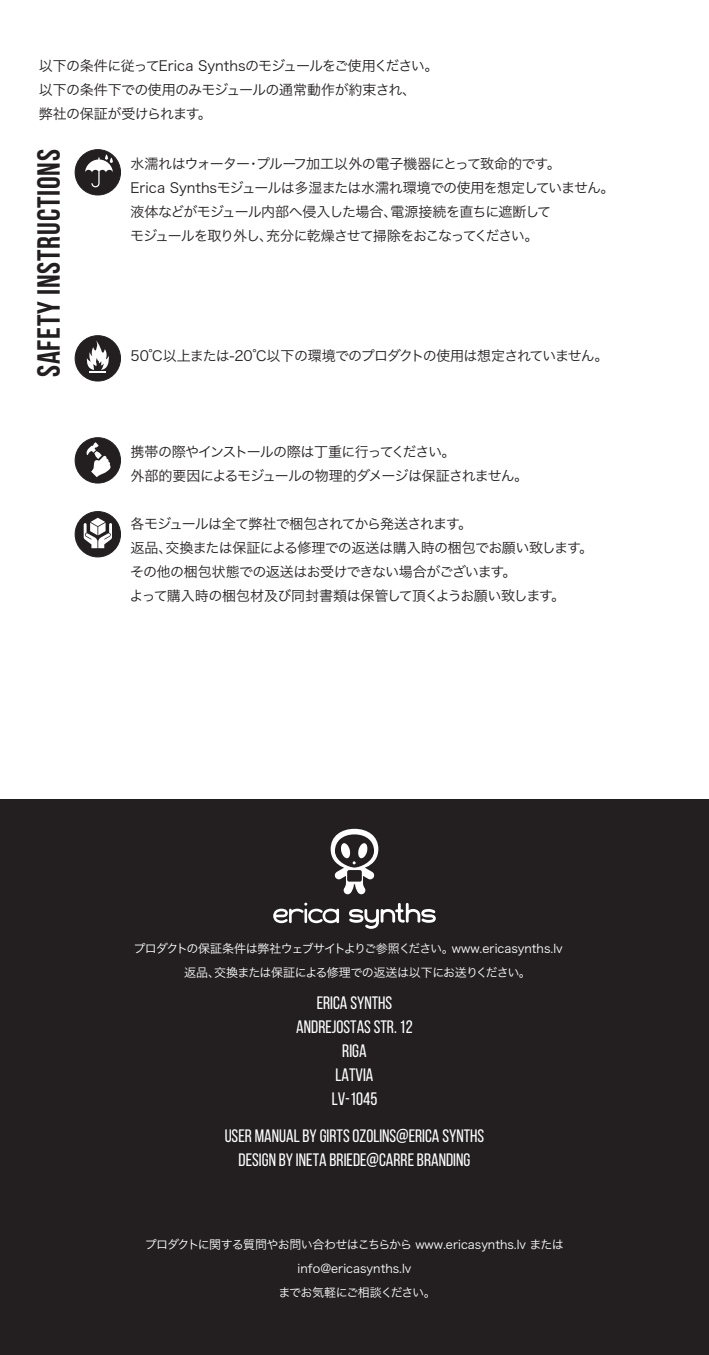
<style>
.page{position:relative;width:709px;height:1355px;background:#fff}
.page>*{position:absolute;margin:0;border:0;box-sizing:border-box;transform-origin:0 0}
.t1{font:700 32px "Bebas Neue";letter-spacing:.025em;color:#231f20}
.t2{font:18px/24px "Bebas Neue";color:#fff;text-align:center}
.t3{font:14px/24px "Hira Kaku Pro W3";letter-spacing:-.05em;color:#231f20}
.t4{font:14px/24px "Hira Kaku Pro W3";letter-spacing:-.03em;color:#231f20}
.t5{font:12px/24px "Hira Kaku Pro W3";letter-spacing:-.03em;color:#fff;text-align:center}
</style>
<div class="page">
<div style="left:0;top:800px;width:709px;height:555px;background:#231f20"></div>
<div style="left:75px;top:150px;width:45px;height:45px;background:#231f20;border-radius:50%"></div>
<div style="left:75px;top:149px;width:46px;height:46px;border:1px solid #231f20;border-radius:50%"></div>
<svg style="left:85px;top:154px;width:28px;height:33px"></svg>
<div style="left:75px;top:336px;width:45px;height:45px;background:#231f20;border-radius:50%"></div>
<div style="left:75px;top:335px;width:46px;height:46px;border:1px solid #231f20;border-radius:50%"></div>
<svg style="left:87px;top:341px;width:22px;height:32px"></svg>
<div style="left:75px;top:438px;width:45px;height:45px;background:#231f20;border-radius:50%"></div>
<div style="left:75px;top:437px;width:46px;height:46px;border:1px solid #231f20;border-radius:50%"></div>
<svg style="left:86px;top:442px;width:25px;height:35px"></svg>
<div style="left:75px;top:512px;width:45px;height:45px;background:#231f20;border-radius:50%"></div>
<div style="left:75px;top:511px;width:46px;height:46px;border:1px solid #231f20;border-radius:50%"></div>
<svg style="left:84px;top:518px;width:28px;height:30px"></svg>
<svg style="left:330px;top:829px;width:48px;height:65px"></svg>
<svg style="left:349px;top:903px;width:87px;height:26px"></svg>
<svg style="left:273px;top:903px;width:66px;height:20px"></svg>
<p class="t4" style="left:39px;top:53px;width:401px">以下の条件に従ってErica Synthsのモジュールをご使用ください。以下の条件下での使用のみモジュールの通常動作が約束され、<br>弊社の保証が受けられます。</p>
<p class="t3" style="left:130px;top:150px;width:486px">水濡れはウォーター・プルーフ加工以外の電子機器にとって致命的です。<br>Erica Synthsモジュールは多湿または水濡れ環境での使用を想定していません。液体などがモジュール内部へ侵入した場合、電源接続を直ちに遮断して<br>モジュールを取り外し、充分に乾燥させて掃除をおこなってください。</p>
<h1 class="t1" style="left:31px;top:377px;width:229px;rotate:-90deg">Safety Instructions</h1>
<p class="t3" style="left:131px;top:342px;width:479px">50℃以上または-20℃以下の環境でのプロダクトの使用は想定されていません。</p>
<p class="t3" style="left:131px;top:438px;width:399px">携帯の際やインストールの際は丁重に行ってください。<br>外部的要因によるモジュールの物理的ダメージは保証されません。</p>
<p class="t3" style="left:130px;top:510px;width:465px">各モジュールは全て弊社で梱包されてから発送されます。<br>返品、交換または保証による修理での返送は購入時の梱包でお願い致します。その他の梱包状態での返送はお受けできない場合がございます。<br>よって購入時の梱包材及び同封書類は保管して頂くようお願い致します。</p>
<p class="t5" style="left:133px;top:935px;width:442px">プロダクトの保証条件は弊社ウェブサイトよりご参照ください。www.ericasynths.lv　返品、交換または保証による修理での返送は以下にお送りください。</p>
<p class="t2" style="left:296px;top:991px;width:118px">ERICA SYNTHS<br>ANDREJOSTAS STR. 12<br>RIGA<br>LATVIA<br>LV-1045</p>
<p class="t2" style="left:225px;top:1123px;width:261px">USER MANUAL BY GIRTS OZOLINS@ERICA SYNTHS<br>DESIGN BY INETA BRIEDE@CARRE BRANDING</p>
<p class="t5" style="left:145px;top:1231px;width:420px">プロダクトに関する質問やお問い合わせはこちらから www.ericasynths.lv またはinfo@ericasynths.lv<br>までお気軽にご相談ください。</p>
</div>
